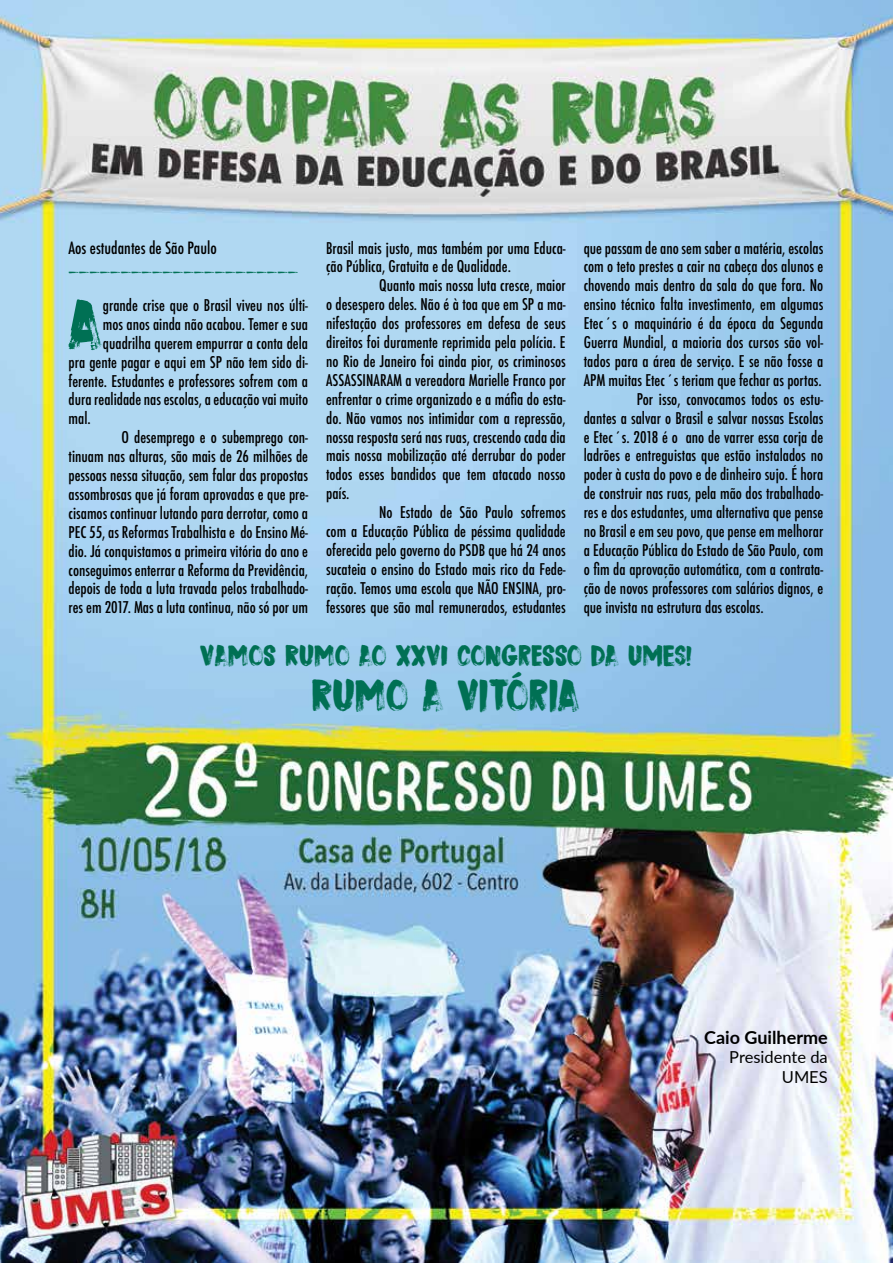
<style>
.page{position:relative;width:893px;height:1263px;background:#fff}
.page>*{position:absolute;margin:0;border:0;box-sizing:border-box;transform-origin:0 0}
.t1{font:69.75px "DK Sushi Bar";color:#007054}
.t2{font:45px "DK Sushi Bar";color:#007054}
.t3{font:30px "DK Sushi Bar";letter-spacing:-.015em;color:#007054}
.t4{font:700 18px "Lato";color:#000}
.t5{font:500 condensed 16.5px "Futura";color:#000}
.t6{font:16.5px/19.8px "Lato";color:#000;text-align:right}
.t7{font:500 condensed 15.75px/18.9px "Futura";color:#000;text-align:justify}
.t8{font:15.75px "DK Sushi Bar";color:#007054}
</style>
<div class="page">
<img style="left:0;top:0;width:893px;height:1263px">
<p class="t7" style="left:584px;top:238px;width:241px">que passam de ano sem saber a matéria, escolas</p>
<p class="t7" style="left:584px;top:257px;width:241px">com o teto prestes a cair na cabeça dos alunos e</p>
<p class="t7" style="left:584px;top:276px;width:241px">chovendo mais dentro da sala do que fora. No</p>
<p class="t7" style="left:584px;top:295px;width:241px">ensino técnico falta investimento, em algumas</p>
<p class="t7" style="left:584px;top:314px;width:241px">Etec´s o maquinário é da época da Segunda</p>
<p class="t7" style="left:584px;top:333px;width:241px">Guerra Mundial, a maioria dos cursos são vol-</p>
<p class="t7" style="left:584px;top:352px;width:241px">tados para a área de serviço. E se não fosse a</p>
<p class="t7" style="left:584px;top:371px;width:240px">APM muitas Etec´s teriam que fechar as portas.</p>
<p class="t7" style="left:637px;top:390px;width:188px">Por isso, convocamos todos os estu-</p>
<p class="t7" style="left:584px;top:408px;width:241px">dantes a salvar o Brasil e salvar nossas Escolas</p>
<p class="t7" style="left:584px;top:427px;width:241px">e Etec´s. 2018 é o ano de varrer essa corja de</p>
<p class="t7" style="left:584px;top:446px;width:241px">ladrões e entreguistas que estão instalados no</p>
<p class="t7" style="left:584px;top:465px;width:241px">poder à custa do povo e de dinheiro sujo. É hora</p>
<p class="t7" style="left:584px;top:484px;width:241px">de construir nas ruas, pela mão dos trabalhado-</p>
<p class="t7" style="left:584px;top:503px;width:241px">res e dos estudantes, uma alternativa que pense</p>
<p class="t7" style="left:584px;top:522px;width:241px">no Brasil e em seu povo, que pense em melhorar</p>
<p class="t7" style="left:584px;top:541px;width:241px">a Educação Pública do Estado de São Paulo, com</p>
<p class="t7" style="left:584px;top:560px;width:241px">o fim da aprovação automática, com a contrata-</p>
<p class="t7" style="left:584px;top:579px;width:241px">ção de novos professores com salários dignos, e</p>
<p class="t7" style="left:584px;top:597px;width:181px">que invista na estrutura das escolas.</p>
<h3 class="t3" style="left:200px;top:638px;width:493px">VAMOS RUMO AO XXVI CONGRESSO DA UMES!</h3>
<h2 class="t2" style="left:311px;top:668px;width:270px">RUMO A VITÓRIA</h2>
<p class="t7" style="left:326px;top:238px;width:241px">Brasil mais justo, mas também por uma Educa&shy;ção Pública, Gratuita e de Qualidade.</p>
<p class="t7" style="left:326px;top:276px;width:241px;text-indent:53px">Quanto mais nossa luta cresce, maior o desespero deles. Não é à toa que em SP a ma&shy;nifestação dos professores em defesa de seus direitos foi duramente reprimida pela polícia. E no Rio de Janeiro foi ainda pior, os criminosos ASSASSINARAM a vereadora Marielle Franco por enfrentar o crime organizado e a máfia do esta&shy;do. Não vamos nos intimidar com a repressão, nossa resposta será nas ruas, crescendo cada dia mais nossa mobilização até derrubar do poder todos esses bandidos que tem atacado nosso país.</p>
<p class="t7" style="left:326px;top:503px;width:241px;text-indent:53px">No Estado de São Paulo sofremos com a Educação Pública de péssima qualidade oferecida pelo governo do PSDB que há 24 anos sucateia o ensino do Estado mais rico da Fede&shy;ração. Temos uma escola que NÃO ENSINA, pro&shy;fessores que são mal remunerados, estudantes</p>
<p class="t5" style="left:69px;top:237px;width:150px">Aos estudantes de São Paulo</p>
<p class="t8" style="left:69px;top:258px;width:231px">______________________</p>
<h1 class="t1" style="left:67px;top:283px;width:37px">A</h1>
<p class="t7" style="left:103px;top:296px;width:207px">grande crise que o Brasil viveu nos últi-</p>
<p class="t7" style="left:103px;top:315px;width:207px">mos anos ainda não acabou. Temer e sua</p>
<p class="t7" style="left:103px;top:333px;width:207px">quadrilha querem empurrar a conta dela</p>
<p class="t7" style="left:69px;top:352px;width:241px">pra gente pagar e aqui em SP não tem sido di-</p>
<p class="t7" style="left:69px;top:371px;width:241px">ferente. Estudantes e professores sofrem com a</p>
<p class="t7" style="left:69px;top:390px;width:241px">dura realidade nas escolas, a educação vai muito</p>
<p class="t7" style="left:69px;top:409px;width:24px">mal.</p>
<p class="t7" style="left:122px;top:428px;width:188px">O desemprego e o subemprego con-</p>
<p class="t7" style="left:69px;top:447px;width:241px">tinuam nas alturas, são mais de 26 milhões de</p>
<p class="t7" style="left:69px;top:466px;width:241px">pessoas nessa situação, sem falar das propostas</p>
<p class="t7" style="left:69px;top:485px;width:241px">assombrosas que já foram aprovadas e que pre-</p>
<p class="t7" style="left:69px;top:504px;width:241px">cisamos continuar lutando para derrotar, como a</p>
<p class="t7" style="left:69px;top:522px;width:241px">PEC 55, as Reformas Trabalhista e do Ensino Mé-</p>
<p class="t7" style="left:69px;top:541px;width:241px">dio. Já conquistamos a primeira vitória do ano e</p>
<p class="t7" style="left:69px;top:560px;width:241px">conseguimos enterrar a Reforma da Previdência,</p>
<p class="t7" style="left:69px;top:579px;width:241px">depois de toda a luta travada pelos trabalhado-</p>
<p class="t7" style="left:69px;top:598px;width:241px">res em 2017. Mas a luta continua, não só por um</p>
<p class="t4" style="left:704px;top:1024px;width:125px">Caio Guilherme</p>
<p class="t6" style="left:729px;top:1047px;width:100px">Presidente da<br>UMES</p>
</div>
